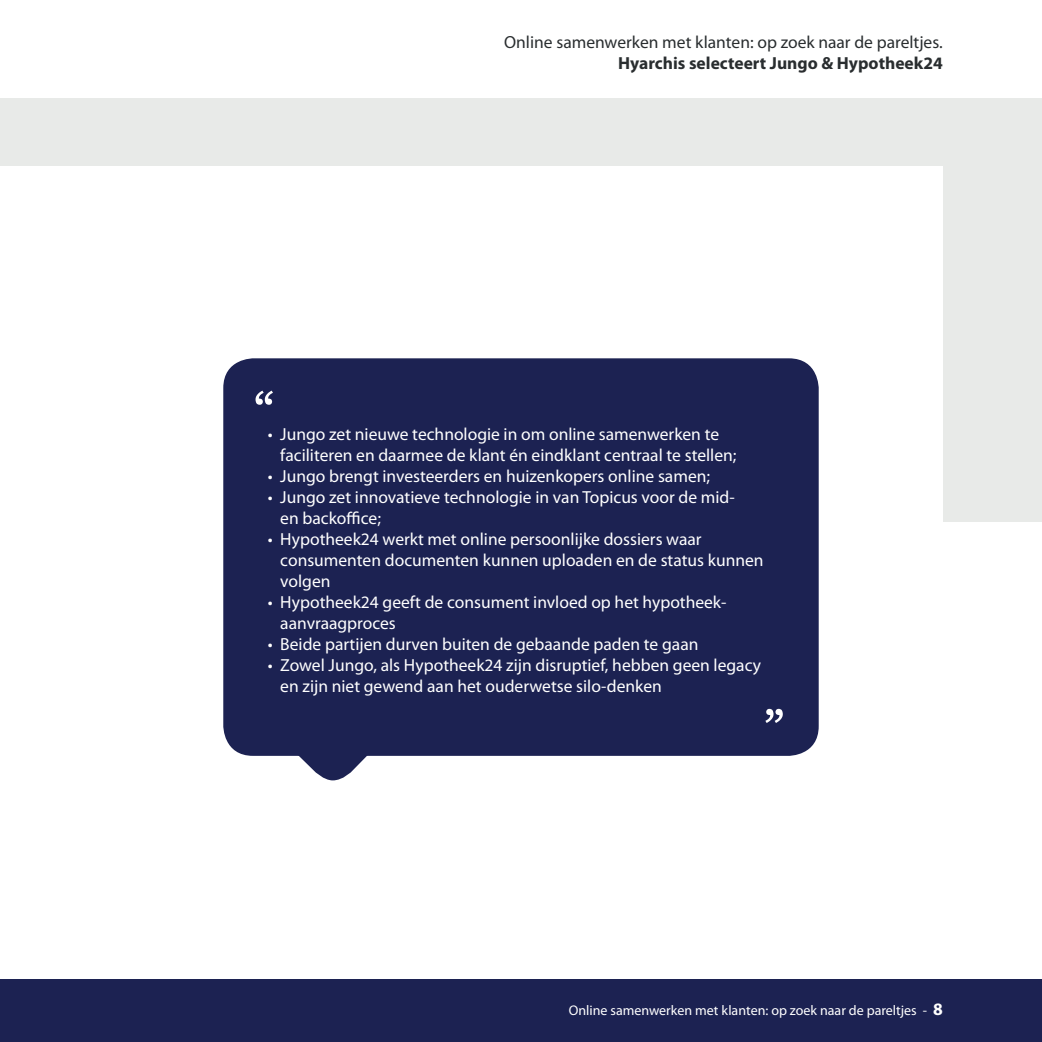
<style>
.page{position:relative;width:1042px;height:1042px;background:#fff}
.page>*{position:absolute;margin:0;border:0;box-sizing:border-box;transform-origin:0 0}
.t1{font:17.5px/21px "Myriad Pro";color:#fff}
.t2{font:17.5px "Myriad Pro";color:#292d2f}
.t3{font:700 17.5px "Myriad Pro";color:#292d2f}
.t4{font:14px "Myriad Pro";color:#fff}
.s1{font-weight:700;font-size:17.5px}
</style>
<div class="page">
<div style="left:0;top:98px;width:1042px;height:423px;background:#e8eae8"></div>
<div style="left:0;top:166px;width:943px;height:816px;background:#fff"></div>
<div style="left:0;top:980px;width:1042px;height:62px;background:#1c2252"></div>
<div style="left:223px;top:358px;width:596px;height:398px;background:#1c2252;border-radius:30px"></div>
<svg style="left:255px;top:390px;width:18px;height:15px"></svg>
<svg style="left:765px;top:709px;width:18px;height:14px"></svg>
<svg style="left:293px;top:755px;width:79px;height:25px"></svg>
<p class="t2" style="left:504px;top:31px;width:440px">Online samenwerken met klanten: op zoek naar de pareltjes.</p>
<p class="t3" style="left:618px;top:52px;width:326px">Hyarchis selecteert Jungo &amp; Hypotheek24</p>
<p class="t1" style="left:280px;top:423px;width:458px;text-indent:-12px">• Jungo zet nieuwe technologie in om online samenwerken te faciliteren en daarmee de klant én eindklant centraal te stellen;</p>
<p class="t1" style="left:268px;top:465px;width:444px">• Jungo brengt investeerders en huizenkopers online samen;</p>
<p class="t1" style="left:280px;top:486px;width:456px;text-indent:-12px">• Jungo zet innovatieve technologie in van Topicus voor de mid&shy;en backoffice;</p>
<p class="t1" style="left:280px;top:528px;width:485px;text-indent:-12px">• Hypotheek24 werkt met online persoonlijke dossiers waar consumenten documenten kunnen uploaden en de status kunnen volgen</p>
<p class="t1" style="left:280px;top:591px;width:447px;text-indent:-12px">• Hypotheek24 geeft de consument invloed op het hypotheek&shy;aanvraagproces</p>
<p class="t1" style="left:268px;top:633px;width:432px">• Beide partijen durven buiten de gebaande paden te gaan</p>
<p class="t1" style="left:280px;top:654px;width:482px;text-indent:-12px">• Zowel Jungo, als Hypotheek24 zijn disruptief, hebben geen legacy en zijn niet gewend aan het ouderwetse silo-denken</p>
<p class="t4" style="left:569px;top:1002px;width:375px">Online samenwerken met klanten: op zoek naar de pareltjes - <span class="s1">8</span></p>
</div>
